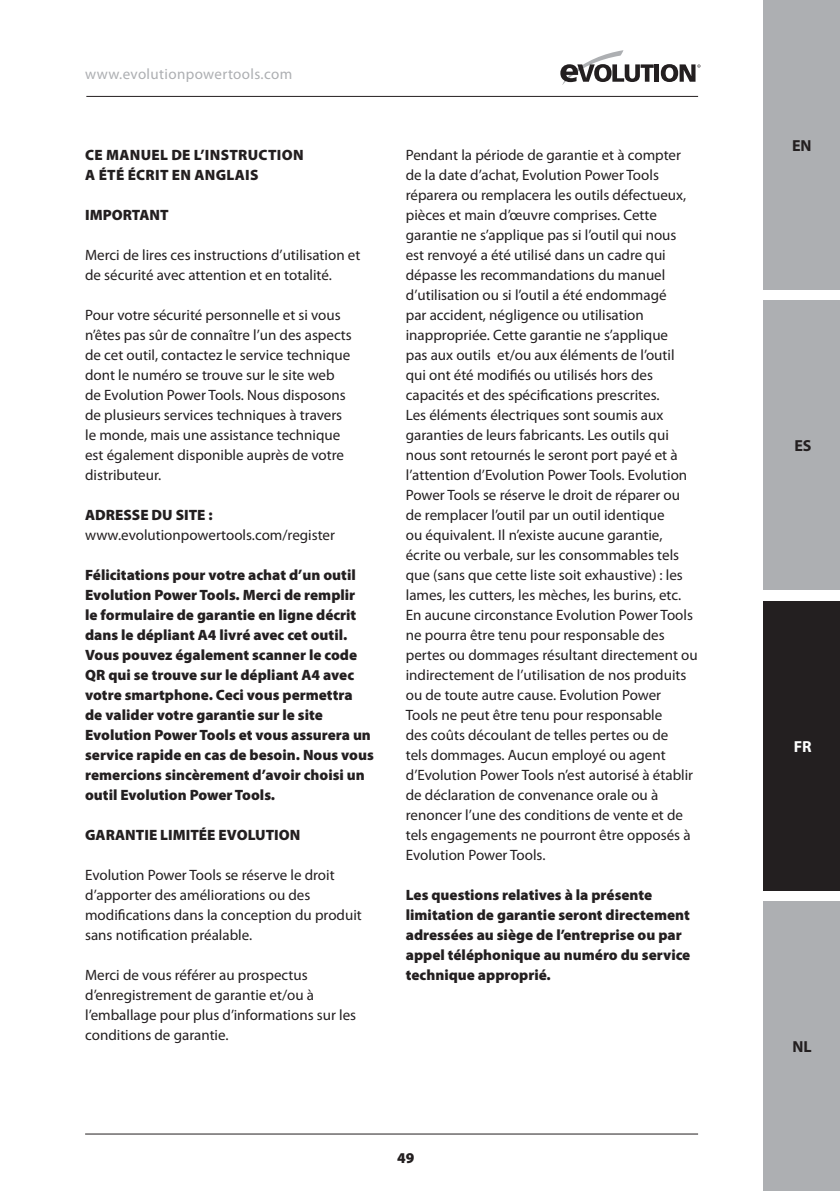
<style>
.page{position:relative;width:840px;height:1191px;background:#fff}
.page>*{position:absolute;margin:0;border:0;box-sizing:border-box;transform-origin:0 0}
.t1{font:700 16px "Myriad Pro";color:#231f20}
.t2{font:700 16px "Myriad Pro";color:#fff}
.t3{font:15px/20px "Myriad Pro";color:#231f20}
.t4{font:900 15px/20px "Myriad Pro";color:#231f20}
.t5{font:15px "Myriad Pro";letter-spacing:.025em;color:#adafb2}
</style>
<div class="page">
<svg style="left:560px;top:50px;width:93px;height:35px"></svg>
<div style="left:654px;top:64px;width:5px;height:18px;background:#231f20"></div>
<svg style="left:660px;top:64px;width:40px;height:18px"></svg>
<hr style="left:86px;top:96px;width:611px;height:1px;background:#231f20">
<hr style="left:85px;top:1133px;width:612px;height:1px;background:#231f20">
<div style="left:763px;top:0;width:76px;height:289px;background:#adafb2"></div>
<div style="left:763px;top:300px;width:76px;height:290px;background:#adafb2"></div>
<div style="left:763px;top:601px;width:76px;height:289px;background:#231f20"></div>
<div style="left:763px;top:901px;width:76px;height:290px;background:#adafb2"></div>
<p class="t5" style="left:85px;top:65px;width:208px">www.evolutionpowertools.com</p>
<p class="t4" style="left:85px;top:144px;width:33px">Ce man</p>
<p class="t4" style="left:141px;top:144px;width:74px">uel de l’instr</p>
<p class="t4" style="left:248px;top:144px;width:21px">uction</p>
<p class="t4" style="left:85px;top:164px;width:60px">a été écrit</p>
<p class="t4" style="left:172px;top:164px;width:33px">en anglais</p>
<p class="t4" style="left:85px;top:204px;width:85px">IMPORTANT</p>
<p class="t3" style="left:85px;top:245px;width:276px">Merci de lires ces instructions d’utilisation et de sécurité avec attention et en totalité.</p>
<p class="t3" style="left:85px;top:305px;width:268px">Pour votre sécurité personnelle et si vous n’êtes pas sûr de connaître l’un des aspects de cet outil, contactez le service technique dont le numéro se trouve sur le site web de Evolution Power Tools. Nous disposons de plusieurs services techniques à travers le monde, mais une assistance technique est également disponible auprès de votre distributeur.</p>
<p class="t4" style="left:85px;top:504px;width:129px">ADRESSE DU SITE :</p>
<p class="t3" style="left:85px;top:525px;width:251px">www.evolutionpowertools.com/register</p>
<p class="t4" style="left:85px;top:564px;width:290px">Félicitations pour votre achat d’un outil Evolution Power Tools. Merci de remplir<br>le formulaire de garantie en ligne décrit dans le dépliant A4 livré avec cet outil.<br>Vous pouvez également scanner le code QR qui se trouve sur le dépliant A4 avec votre smartphone. Ceci vous permettra<br>de valider votre garantie sur le site Evolution Power Tools et vous assurera un service rapide en cas de besoin. Nous vous remercions sincèrement d’avoir choisi un outil Evolution Power Tools.</p>
<p class="t4" style="left:85px;top:824px;width:216px">GARANTIE LIMITÉE EVOLUTION</p>
<p class="t3" style="left:85px;top:865px;width:278px">Evolution Power Tools se réserve le droit d’apporter des améliorations ou des modifications dans la conception du produit sans notification préalable.</p>
<p class="t3" style="left:85px;top:965px;width:272px">Merci de vous référer au prospectus d’enregistrement de garantie et/ou à l’emballage pour plus d’informations sur les conditions de garantie.</p>
<p class="t3" style="left:405px;top:145px;width:293px">Pendant la période de garantie et à compter de la date d’achat, Evolution Power Tools réparera ou remplacera les outils défectueux, pièces et main d’œuvre comprises. Cette garantie ne s’applique pas si l’outil qui nous est renvoyé a été utilisé dans un cadre qui dépasse les recommandations du manuel d’utilisation ou si l’outil a été endommagé<br>par accident, négligence ou utilisation inappropriée. Cette garantie ne s’applique<br>pas aux outils et/ou aux éléments de l’outil qui ont été modifiés ou utilisés hors des capacités et des spécifications prescrites.<br>Les éléments électriques sont soumis aux garanties de leurs fabricants. Les outils qui nous sont retournés le seront port payé et à l’attention d’Evolution Power Tools. Evolution Power Tools se réserve le droit de réparer ou de remplacer l’outil par un outil identique<br>ou équivalent. Il n’existe aucune garantie, écrite ou verbale, sur les consommables tels que (sans que cette liste soit exhaustive) : les lames, les cutters, les mèches, les burins, etc.<br>En aucune circonstance Evolution Power Tools ne pourra être tenu pour responsable des pertes ou dommages résultant directement ou indirectement de l’utilisation de nos produits ou de toute autre cause. Evolution Power<br>Tools ne peut être tenu pour responsable<br>des coûts découlant de telles pertes ou de<br>tels dommages. Aucun employé ou agent d’Evolution Power Tools n’est autorisé à établir de déclaration de convenance orale ou à renoncer l’une des conditions de vente et de tels engagements ne pourront être opposés à Evolution Power Tools.</p>
<p class="t4" style="left:405px;top:884px;width:286px">Les questions relatives à la présente limitation de garantie seront directement adressées au siège de l’entreprise ou par appel téléphonique au numéro du service technique approprié.</p>
<p class="t4" style="left:397px;top:1146px;width:19px">49</p>
<p class="t1" style="left:791px;top:135px;width:21px">EN</p>
<p class="t1" style="left:794px;top:435px;width:19px">ES</p>
<p class="t2" style="left:793px;top:736px;width:19px">FR</p>
<p class="t1" style="left:791px;top:1036px;width:21px">NL</p>
</div>
